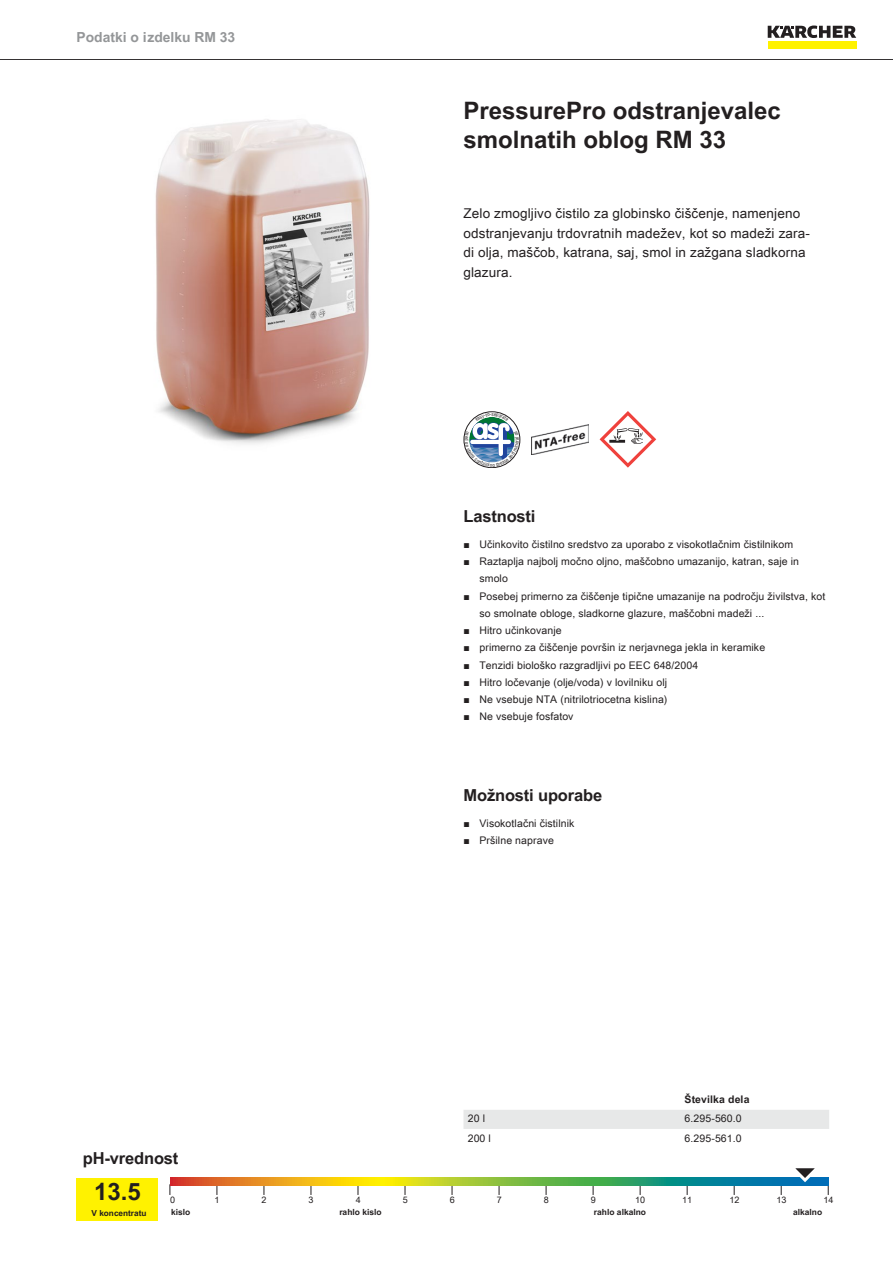
<style>
.page{position:relative;width:893px;height:1263px;background:#fff}
.page>*{position:absolute;margin:0;border:0;box-sizing:border-box;transform-origin:0 0}
.t1{font:700 24px/28.8px "Arial Unicode MS";color:#231f20}
.t2{font:700 16.5px "Arial Unicode MS";letter-spacing:-.01em;color:#231f20}
.t3{font:700 13.8px "Arial Unicode MS";color:#949698}
.t4{font:13.5px/19.5px "Arial Unicode MS";letter-spacing:.01em;color:#231f20}
.t5{font:10.5px/17.2px "Arial Unicode MS";letter-spacing:.01em;color:#231f20}
.t6{font:700 10.5px "Arial Unicode MS";letter-spacing:.01em;color:#231f20}
.t7{font:9px "Arial Unicode MS";color:#231f20}
.t8{font:700 8.4px "Arial Unicode MS";color:#231f20}
.t9{font:700 8.25px "Arial Unicode MS";color:#231f20}
.s1{font-family:"Arial"}
</style>
<div class="page">
<hr style="left:0;top:59px;width:893px;height:1px;background:#231f20">
<div style="left:768px;top:42px;width:88px;height:7px;background:#fff200"></div>
<svg style="left:768px;top:26px;width:88px;height:12px"></svg>
<img style="left:155px;top:119px;width:215px;height:325px">
<img style="left:531px;top:424px;width:57px;height:30px">
<svg style="left:600px;top:411px;width:56px;height:57px"></svg>
<div style="left:77px;top:1178px;width:81px;height:42px;background:#fff200"></div>
<svg style="left:170px;top:1178px;width:611px;height:8px;background:#8ca543"></svg>
<svg style="left:781px;top:1168px;width:48px;height:27px"></svg>
<div style="left:463px;top:1110px;width:366px;height:19px;background:#e7e8e8"></div>
<svg style="left:464px;top:412px;width:56px;height:56px"></svg>
<h3 class="t3" style="left:77px;top:27px;width:160px">Podatki o izdelku RM 33</h3>
<h1 class="t1" style="left:463px;top:97px;width:319px">PressurePro odstranjevalec smolnatih oblog RM 33</h1>
<p class="t4" style="left:463px;top:203px;width:348px">Zelo zmogljivo čistilo za globinsko čiščenje, namenjeno odstranjevanju trdovratnih madežev, kot so madeži zara&shy;di olja, maščob, katrana, saj, smol in zažgana sladkorna glazura.</p>
<h2 class="t2" style="left:463px;top:504px;width:74px">Lastnosti</h2>
<p class="t5" style="left:463px;top:535px;width:331px"><span class="s1">■</span> Učinkovito čistilno sredstvo za uporabo z visokotlačnim čistilnikom</p>
<p class="t5" style="left:479px;top:553px;width:321px;text-indent:-16px"><span class="s1">■</span> Raztaplja najbolj močno oljno, maščobno umazanijo, katran, saje in smolo</p>
<p class="t5" style="left:479px;top:587px;width:348px;text-indent:-16px"><span class="s1">■</span> Posebej primerno za čiščenje tipične umazanije na področju živilstva, kot so smolnate obloge, sladkorne glazure, maščobni madeži ...</p>
<p class="t5" style="left:463px;top:622px;width:100px"><span class="s1">■</span> Hitro učinkovanje</p>
<p class="t5" style="left:463px;top:639px;width:303px"><span class="s1">■</span> primerno za čiščenje površin iz nerjavnega jekla in keramike</p>
<p class="t5" style="left:463px;top:656px;width:236px"><span class="s1">■</span> Tenzidi biološko razgradljivi po EEC 648/2004</p>
<p class="t5" style="left:463px;top:673px;width:205px"><span class="s1">■</span> Hitro ločevanje (olje/voda) v lovilniku olj</p>
<p class="t5" style="left:463px;top:691px;width:205px"><span class="s1">■</span> Ne vsebuje NTA (nitrilotriocetna kislina)</p>
<p class="t5" style="left:463px;top:708px;width:112px"><span class="s1">■</span> Ne vsebuje fosfatov</p>
<h2 class="t2" style="left:463px;top:783px;width:140px">Možnosti uporabe</h2>
<p class="t5" style="left:463px;top:814px;width:112px"><span class="s1">■</span> Visokotlačni čistilnik</p>
<p class="t5" style="left:463px;top:831px;width:92px"><span class="s1">■</span> Pršilne naprave</p>
<p class="t6" style="left:685px;top:1092px;width:66px">Številka dela</p>
<p class="t5" style="left:468px;top:1110px;width:19px">20 l</p>
<p class="t5" style="left:685px;top:1110px;width:59px">6.295-560.0</p>
<p class="t5" style="left:468px;top:1129px;width:25px">200 l</p>
<p class="t5" style="left:685px;top:1129px;width:59px">6.295-561.0</p>
<h2 class="t2" style="left:83px;top:1146px;width:97px">pH-vrednost</h2>
<h1 class="t1" style="left:94px;top:1178px;width:48px">13.5</h1>
<p class="t7" style="left:170px;top:1193px;width:7px">0</p>
<p class="t7" style="left:215px;top:1193px;width:7px">1</p>
<p class="t7" style="left:262px;top:1193px;width:7px">2</p>
<p class="t7" style="left:309px;top:1193px;width:7px">3</p>
<p class="t7" style="left:356px;top:1193px;width:7px">4</p>
<p class="t7" style="left:403px;top:1193px;width:7px">5</p>
<p class="t7" style="left:450px;top:1193px;width:7px">6</p>
<p class="t7" style="left:497px;top:1193px;width:7px">7</p>
<p class="t7" style="left:544px;top:1193px;width:7px">8</p>
<p class="t7" style="left:591px;top:1193px;width:7px">9</p>
<p class="t7" style="left:635px;top:1193px;width:12px">10</p>
<p class="t7" style="left:682px;top:1193px;width:12px">11</p>
<p class="t7" style="left:729px;top:1193px;width:12px">12</p>
<p class="t7" style="left:776px;top:1193px;width:12px">13</p>
<p class="t7" style="left:823px;top:1193px;width:12px">14</p>
<p class="t9" style="left:92px;top:1207px;width:57px">V koncentratu</p>
<p class="t8" style="left:171px;top:1206px;width:21px">kislo</p>
<p class="t8" style="left:339px;top:1206px;width:44px">rahlo kislo</p>
<p class="t8" style="left:594px;top:1206px;width:54px">rahlo alkalno</p>
<p class="t8" style="left:793px;top:1206px;width:31px">alkalno</p>
</div>
